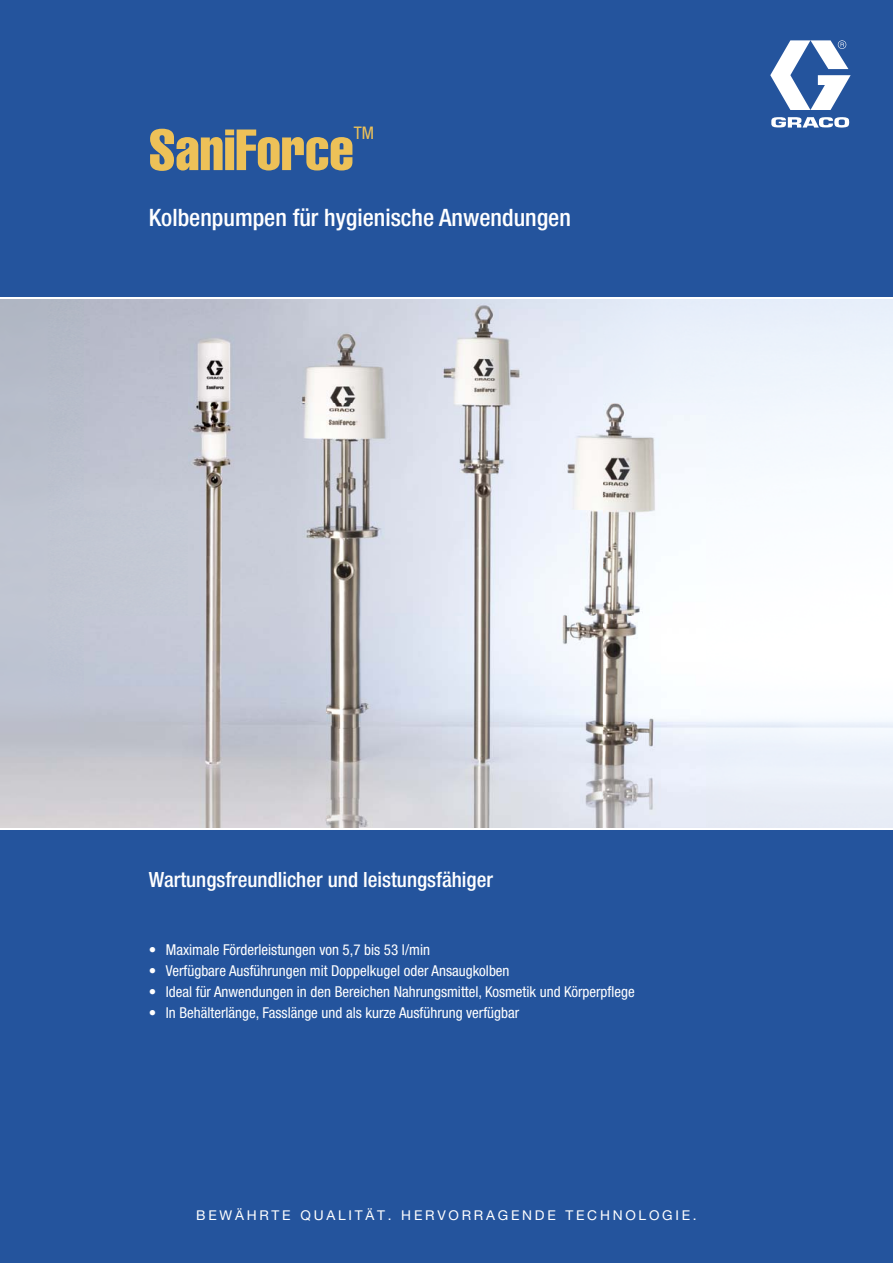
<style>
.page{position:relative;width:893px;height:1263px;background:#24549d}
.page>*{position:absolute;margin:0;border:0;box-sizing:border-box;transform-origin:0 0}
.t1{font:57px "Helvetica LT Std Comp";color:#edc158}
.t2{font:500 condensed 24px "Helvetica Neue LT Std";color:#fff}
.t3{font:500 condensed 21px "Helvetica Neue LT Std";color:#fff}
.t4{font:condensed 17.4px "Helvetica Neue LT Std";color:#edc158}
.t5{font:condensed 15px "Helvetica Neue LT Std";color:#fff}
.t6{font:13.5px "Helvetica Neue LT Std";letter-spacing:.2em;color:#fff}
</style>
<div class="page">
<img style="left:0;top:298px;width:893px;height:530px">
<svg style="left:770px;top:40px;width:81px;height:88px"></svg>
<hr style="left:0;top:297px;width:893px;height:1px;background:#fff">
<hr style="left:0;top:828px;width:893px;height:2px;background:#fff">
<h1 class="t1" style="left:149px;top:129px;width:206px">SaniForce</h1>
<p class="t4" style="left:354px;top:127px;width:22px">TM</p>
<h2 class="t2" style="left:149px;top:208px;width:424px">Kolbenpumpen für hygienische Anwendungen</h2>
<h3 class="t3" style="left:149px;top:872px;width:346px">Wartungsfreundlicher und leistungsfähiger</h3>
<p class="t5" style="left:149px;top:944px;width:283px">• Maximale Förderleistungen von 5,7 bis 53 l/min</p>
<p class="t5" style="left:149px;top:965px;width:362px">• Verfügbare Ausführungen mit Doppelkugel oder Ansaugkolben</p>
<p class="t5" style="left:149px;top:986px;width:487px">• Ideal für Anwendungen in den Bereichen Nahrungsmittel, Kosmetik und Körperpflege</p>
<p class="t5" style="left:149px;top:1007px;width:372px">• In Behälterlänge, Fasslänge und als kurze Ausführung verfügbar</p>
<p class="t6" style="left:196px;top:1211px;width:502px">BEWÄHRTE QUALITÄT. HERVORRAGENDE TECHNOLOGIE.</p>
</div>
